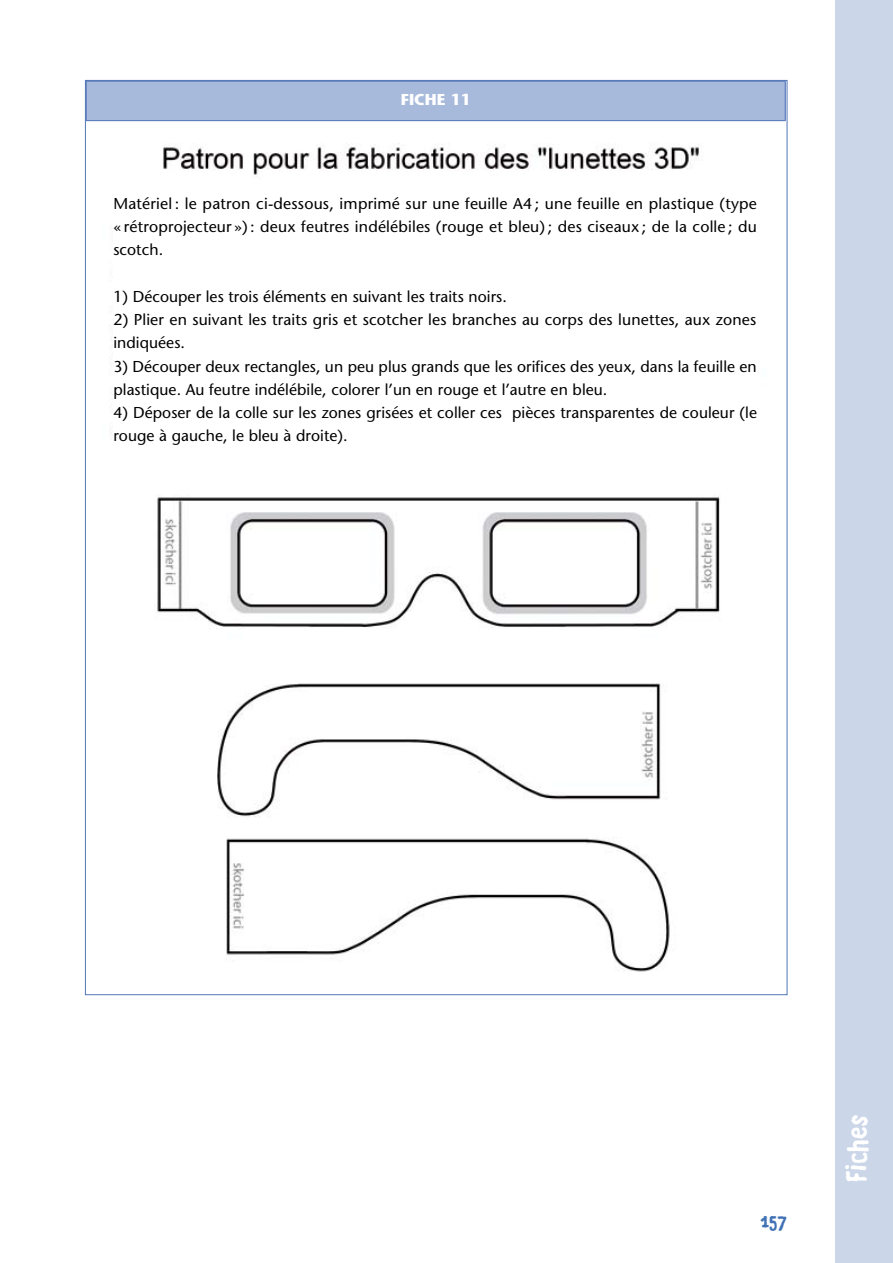
<style>
.page{position:relative;width:893px;height:1263px;background:#fff}
.page>*{position:absolute;margin:0;border:0;box-sizing:border-box;transform-origin:0 0}
.t1{font:27px "Linotype Russisch Brot Eat";letter-spacing:.01em;color:#fff}
.t2{font:19.5px "Linotype Russisch Brot Eat Text";color:#4072b5}
.t3{font:15.75px/23.2px "Stone Sans";letter-spacing:.005em;color:#000}
.t4{font:700 15.75px "Stone Sans";color:#fff}
</style>
<div class="page">
<div style="left:835px;top:0;width:58px;height:1263px;background:#cbd6e9"></div>
<div style="left:86px;top:81px;width:699px;height:40px;background:#a8badb"></div>
<hr style="left:86px;top:120px;width:700px;height:1px;background:#5275b7">
<img style="left:109px;top:143px;width:611px;height:829px">
<div style="left:113px;top:196px;width:644px;height:250px;background:#fff"></div>
<p class="t4" style="left:401px;top:89px;width:71px">Fiche 11</p>
<p class="t3" style="left:113px;top:192px;width:645px;text-align:justify">Matériel : le patron ci-dessous, imprimé sur une feuille A4 ; une feuille en plastique (type « rétroprojecteur »): deux feutres indélébiles (rouge et bleu); des ciseaux ; de la colle ; du scotch.</p>
<p class="t3" style="left:113px;top:285px;width:395px">1) Découper les trois éléments en suivant les traits noirs.</p>
<p class="t3" style="left:113px;top:308px;width:644px">2) Plier en suivant les traits gris et scotcher les branches au corps des lunettes, aux zones indiquées.</p>
<p class="t3" style="left:113px;top:354px;width:645px">3) Découper deux rectangles, un peu plus grands que les orifices des yeux, dans la feuille en plastique. Au feutre indélébile, colorer l’un en rouge et l’autre en bleu.</p>
<p class="t3" style="left:113px;top:401px;width:645px">4) Déposer de la colle sur les zones grisées et coller ces pièces transparentes de couleur (le rouge à gauche, le bleu à droite).</p>
<p class="t2" style="left:761px;top:1207px;width:27px">157</p>
<h1 class="t1" style="left:839px;top:1182px;width:69px;rotate:-90deg">Fiches</h1>
</div>
